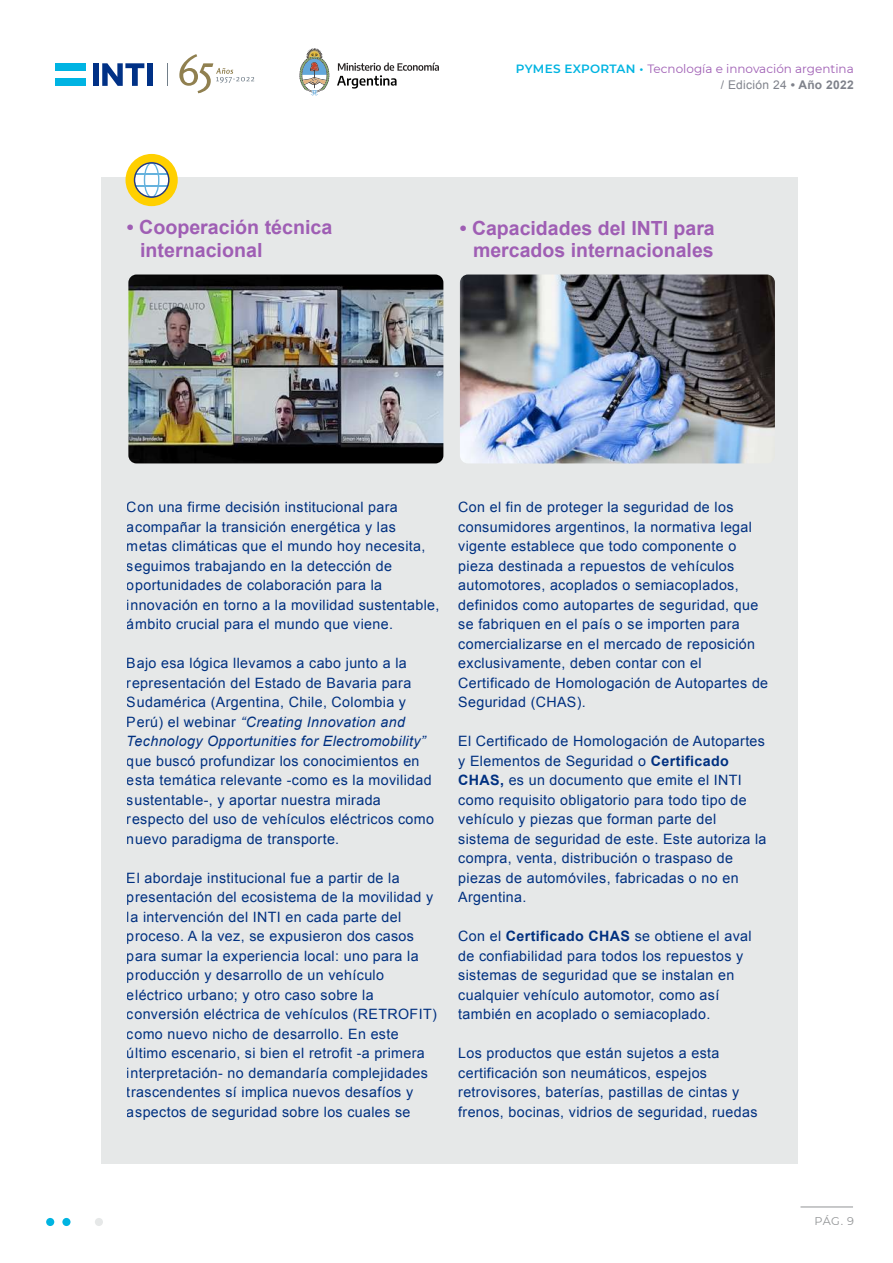
<style>
.page{position:relative;width:893px;height:1263px;background:#fff}
.page>*{position:absolute;margin:0;border:0;box-sizing:border-box;transform-origin:0 0}
.t1{font:700 19.5px/22.5px "Arial";color:#9f5eb4}
.t2{font:14.25px/19.5px "Arial";letter-spacing:.025em;color:#00358d}
.t3{font:12px "Montserrat";color:#9f5eb4}
.t4{font:12px "Arial";letter-spacing:.025em;color:#7f828b}
.t5{font:11.25px "Montserrat";color:#919395}
.s1{font-weight:600;color:#00b4e1}
.s2{font-weight:700}
.s3{font-style:italic}
</style>
<div class="page">
<div style="left:46px;top:1218px;width:8px;height:8px;background:#00b4e1;border-radius:50%"></div>
<div style="left:95px;top:1218px;width:8px;height:8px;background:#e6e8e8;border-radius:50%"></div>
<div style="left:62px;top:1218px;width:9px;height:8px;background:#00b4e1;border-radius:50%"></div>
<hr style="left:800px;top:1207px;width:53px;height:1px;background:#919395">
<div style="left:55px;top:63px;width:30px;height:8px;background:#00b4e3"></div>
<div style="left:55px;top:78px;width:30px;height:8px;background:#00b4e3"></div>
<div style="left:93px;top:63px;width:5px;height:23px;background:#003186"></div>
<svg style="left:102px;top:63px;width:42px;height:23px"></svg>
<div style="left:147px;top:63px;width:6px;height:23px;background:#003186"></div>
<svg style="left:179px;top:54px;width:75px;height:39px"></svg>
<svg style="left:299px;top:48px;width:30px;height:48px"></svg>
<svg style="left:337px;top:63px;width:102px;height:26px"></svg>
<div style="left:101px;top:177px;width:696px;height:986px;background:#e6e8e8"></div>
<div style="left:126px;top:154px;width:52px;height:52px;background:#ffd000;border-radius:50%"></div>
<svg style="left:134px;top:162px;width:35px;height:36px"></svg>
<img style="left:460px;top:274px;width:315px;height:189px">
<img style="left:128px;top:274px;width:315px;height:189px">
<p class="t3" style="left:516px;top:60px;width:339px"><span class="s1">PYMES EXPORTAN •</span> Tecnología e innovación argentina</p>
<p class="t4" style="left:721px;top:77px;width:135px">/ Edición 24 <span class="s2">• Año 2022</span></p>
<h1 class="t1" style="left:140px;top:217px;width:194px;text-indent:-13px">• Cooperación técnica internacional</h1>
<h1 class="t1" style="left:460px;top:218px;width:257px;text-align:right">• Capacidades del INTI para mercados internacionales</h1>
<p class="t2" style="left:127px;top:497px;width:314px">Con una firme decisión institucional para acompañar la transición energética y las metas climáticas que el mundo hoy necesita, seguimos trabajando en la detección de oportunidades de colaboración para la innovación en torno a la movilidad sustentable, ámbito crucial para el mundo que viene.</p>
<p class="t2" style="left:127px;top:653px;width:300px">Bajo esa lógica llevamos a cabo junto a la representación del Estado de Bavaria para Sudamérica (Argentina, Chile, Colombia y Perú) el webinar <span class="s3">“Creating Innovation and Technology Opportunities for Electromobility”</span></p>
<p class="t2" style="left:127px;top:751px;width:309px">que buscó profundizar los conocimientos en esta temática relevante -como es la movilidad sustentable-, y aportar nuestra mirada respecto del uso de vehículos eléctricos como nuevo paradigma de transporte.</p>
<p class="t2" style="left:127px;top:868px;width:311px">El abordaje institucional fue a partir de la presentación del ecosistema de la movilidad y la intervención del INTI en cada parte del proceso. A la vez, se expusieron dos casos para sumar la experiencia local: uno para la producción y desarrollo de un vehículo eléctrico urbano; y otro caso sobre la conversión eléctrica de vehículos (RETROFIT) como nuevo nicho de desarrollo. En este último escenario, si bien el retrofit -a primera interpretación- no demandaría complejidades trascendentes sí implica nuevos desafíos y aspectos de seguridad sobre los cuales se</p>
<p class="t2" style="left:458px;top:497px;width:311px">Con el fin de proteger la seguridad de los consumidores argentinos, la normativa legal vigente establece que todo componente o pieza destinada a repuestos de vehículos automotores, acoplados o semiacoplados, definidos como autopartes de seguridad, que se fabriquen en el país o se importen para comercializarse en el mercado de reposición exclusivamente, deben contar con el Certificado de Homologación de Autopartes de Seguridad (CHAS).</p>
<p class="t2" style="left:458px;top:731px;width:310px">El Certificado de Homologación de Autopartes y Elementos de Seguridad o <span class="s2">Certificado CHAS,</span> es un documento que emite el INTI como requisito obligatorio para todo tipo de vehículo y piezas que forman parte del sistema de seguridad de este. Este autoriza la compra, venta, distribución o traspaso de piezas de automóviles, fabricadas o no en Argentina.</p>
<p class="t2" style="left:458px;top:926px;width:295px">Con el <span class="s2">Certificado CHAS</span> se obtiene el aval de confiabilidad para todos los repuestos y sistemas de seguridad que se instalan en cualquier vehículo automotor, como así también en acoplado o semiacoplado.</p>
<p class="t2" style="left:458px;top:1043px;width:301px">Los productos que están sujetos a esta certificación son neumáticos, espejos retrovisores, baterías, pastillas de cintas y frenos, bocinas, vidrios de seguridad, ruedas</p>
<p class="t5" style="left:815px;top:1213px;width:41px">PÁG. 9</p>
</div>
